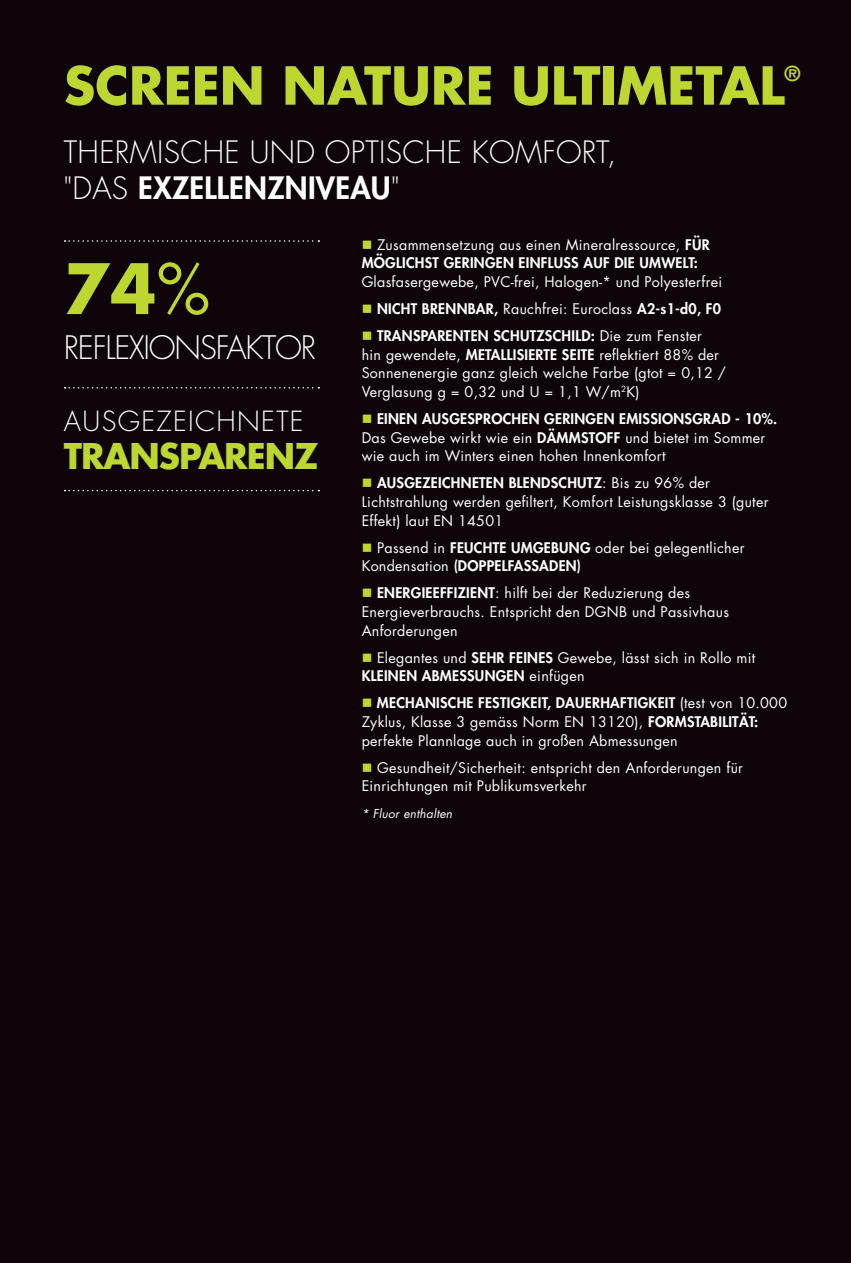
<style>
.page{position:relative;width:851px;height:1263px;background:#fff}
.page>*{position:absolute;margin:0;border:0;box-sizing:border-box;transform-origin:0 0}
.t1{font:700 67.5px "Futura";color:#bed630}
.t2{font:700 51px "Futura";color:#bed630}
.t3{font:700 34.5px "Futura";letter-spacing:-.03em;color:#bed630}
.t4{font:300 31.5px "Futura";letter-spacing:-.04em;color:#fff}
.t5{font:300 30px/36px "Futura";letter-spacing:.01em;color:#fff}
.t6{font:300 27px "Futura";letter-spacing:.05em;color:#fff}
.t7{font:700 19.95px "Futura";color:#bed630}
.t8{font:14.25px/18.8px "Futura";letter-spacing:.02em;color:#fff}
.t9{font:800 14.25px "Futura";letter-spacing:.02em;color:#fff}
.t10{font:italic 12px "Futura";letter-spacing:.02em;color:#fff}
.s1{font-weight:800}
.s2{color:#bed630}
.s3{font-weight:400}
</style>
<div class="page">
<div style="left:0;top:0;width:850px;height:1263px;background:#0e050a"></div>
<svg style="left:65px;top:240px;width:254px;height:2px"></svg>
<svg style="left:65px;top:387px;width:254px;height:2px"></svg>
<svg style="left:65px;top:490px;width:254px;height:1px"></svg>
<p class="t2" style="left:64px;top:50px;width:722px">SCREEN NATURE ULTIMETAL</p>
<p class="t7" style="left:784px;top:60px;width:18px">®</p>
<p class="t5" style="left:64px;top:135px;width:554px">THERMISCHE UND OPTISCHE KOMFORT, "DAS <span class="s1">EXZELLENZNIVEAU</span>"</p>
<p class="t8" style="left:361px;top:235px;width:362px"><span class="s2">■</span> Zusammensetzung aus einen Mineralressource, <span class="s1">FÜR<br>MÖGLICHST GERINGEN EINFLUSS AUF DIE UMWELT:<br></span>Glasfasergewebe, PVC-frei, Halogen-* und Polyesterfrei</p>
<p class="t9" style="left:361px;top:299px;width:361px"><span class="s2">■</span> NICHT BRENNBAR, <span class="s3">Rauchfrei: Euroclass</span> A2-s1-d0, F0</p>
<p class="t8" style="left:361px;top:326px;width:366px"><span class="s2">■</span> <span class="s1">TRANSPARENTEN SCHUTZSCHILD:</span> Die zum Fenster<br>hin gewendete, <span class="s1">METALLISIERTE SEITE</span> reflektiert 88% der Sonnenenergie ganz gleich welche Farbe (gtot = 0,12 / Verglasung g = 0,32 und U = 1,1 W/m<sup>2</sup>K)</p>
<p class="t8" style="left:361px;top:409px;width:417px"><span class="s2">■</span> <span class="s1">EINEN AUSGESPROCHEN GERINGEN EMISSIONSGRAD - 10%.<br></span>Das Gewebe wirkt wie ein <span class="s1">DÄMMSTOFF</span> und bietet im Sommer wie auch im Winters einen hohen Innenkomfort</p>
<p class="t8" style="left:361px;top:473px;width:408px"><span class="s2">■</span> <span class="s1">AUSGEZEICHNETEN BLENDSCHUTZ</span>: Bis zu 96% der<br>Lichtstrahlung werden gefiltert, Komfort Leistungsklasse 3 (guter<br>Effekt) laut EN 14501</p>
<p class="t8" style="left:361px;top:538px;width:384px"><span class="s2">■</span> Passend in <span class="s1">FEUCHTE UMGEBUNG</span> oder bei gelegentlicher<br>Kondensation <span class="s1">(DOPPELFASSADEN)</span></p>
<p class="t8" style="left:361px;top:583px;width:369px"><span class="s2">■</span> <span class="s1">ENERGIEEFFIZIENT</span>: hilft bei der Reduzierung des<br>Energieverbrauchs. Entspricht den DGNB und Passivhaus<br>Anforderungen</p>
<p class="t8" style="left:361px;top:648px;width:395px"><span class="s2">■</span> Elegantes und <span class="s1">SEHR FEINES</span> Gewebe, lässt sich in Rollo mit<br><span class="s1">KLEINEN ABMESSUNGEN</span> einfügen</p>
<p class="t8" style="left:361px;top:693px;width:427px"><span class="s2">■</span> <span class="s1">MECHANISCHE FESTIGKEIT, DAUERHAFTIGKEIT</span> (test von 10.000<br>Zyklus, Klasse 3 gemäss Norm EN 13120), <span class="s1">FORMSTABILITÄT: </span>perfekte Plannlage auch in großen Abmessungen</p>
<p class="t8" style="left:361px;top:758px;width:383px"><span class="s2">■</span> Gesundheit/Sicherheit: entspricht den Anforderungen für<br>Einrichtungen mit Publikumsverkehr</p>
<p class="t10" style="left:361px;top:806px;width:92px">* Fluor enthalten</p>
<p class="t1" style="left:64px;top:242px;width:148px">74<span class="s3">%</span></p>
<p class="t4" style="left:64px;top:327px;width:254px">REFLEXIONSFAKTOR</p>
<p class="t6" style="left:64px;top:404px;width:241px">AUSGEZEICHNETE</p>
<p class="t3" style="left:64px;top:432px;width:256px">TRANSPARENZ</p>
</div>
